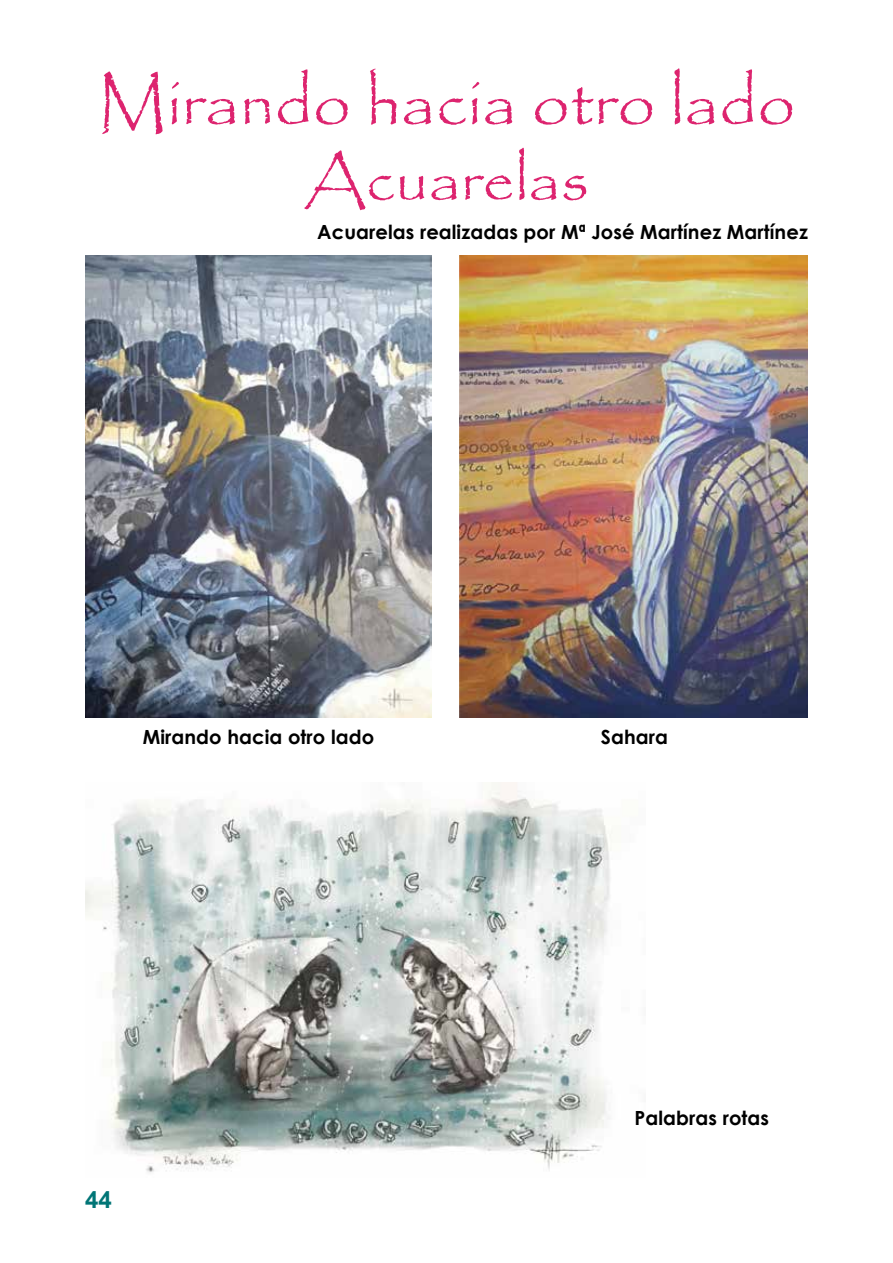
<style>
.page{position:relative;width:893px;height:1263px;background:#fff}
.page>*{position:absolute;margin:0;border:0;box-sizing:border-box;transform-origin:0 0}
.t1{font:67.5px "Papyrus";letter-spacing:.005em;color:#dd246f}
.t2{font:63px "Papyrus";letter-spacing:.005em;color:#dd246f}
.t3{font:700 24px "Arial";color:#007576}
.t4{font:700 19.5px "Century Gothic";letter-spacing:.005em;color:#000}
</style>
<div class="page">
<img style="left:85px;top:255px;width:347px;height:463px">
<img style="left:85px;top:782px;width:528px;height:391px">
<img style="left:460px;top:256px;width:347px;height:461px">
<h1 class="t1" style="left:97px;top:61px;width:700px">Mirando hacia otro lado</h1>
<h2 class="t2" style="left:304px;top:141px;width:286px">Acuarelas</h2>
<p class="t4" style="left:317px;top:217px;width:492px">Acuarelas realizadas por Mª José Martínez Martínez</p>
<p class="t4" style="left:143px;top:722px;width:233px">Mirando hacia otro lado</p>
<p class="t4" style="left:601px;top:722px;width:69px">Sahara</p>
<p class="t3" style="left:85px;top:1183px;width:28px">44</p>
<p class="t4" style="left:634px;top:1103px;width:136px">Palabras rotas</p>
</div>
